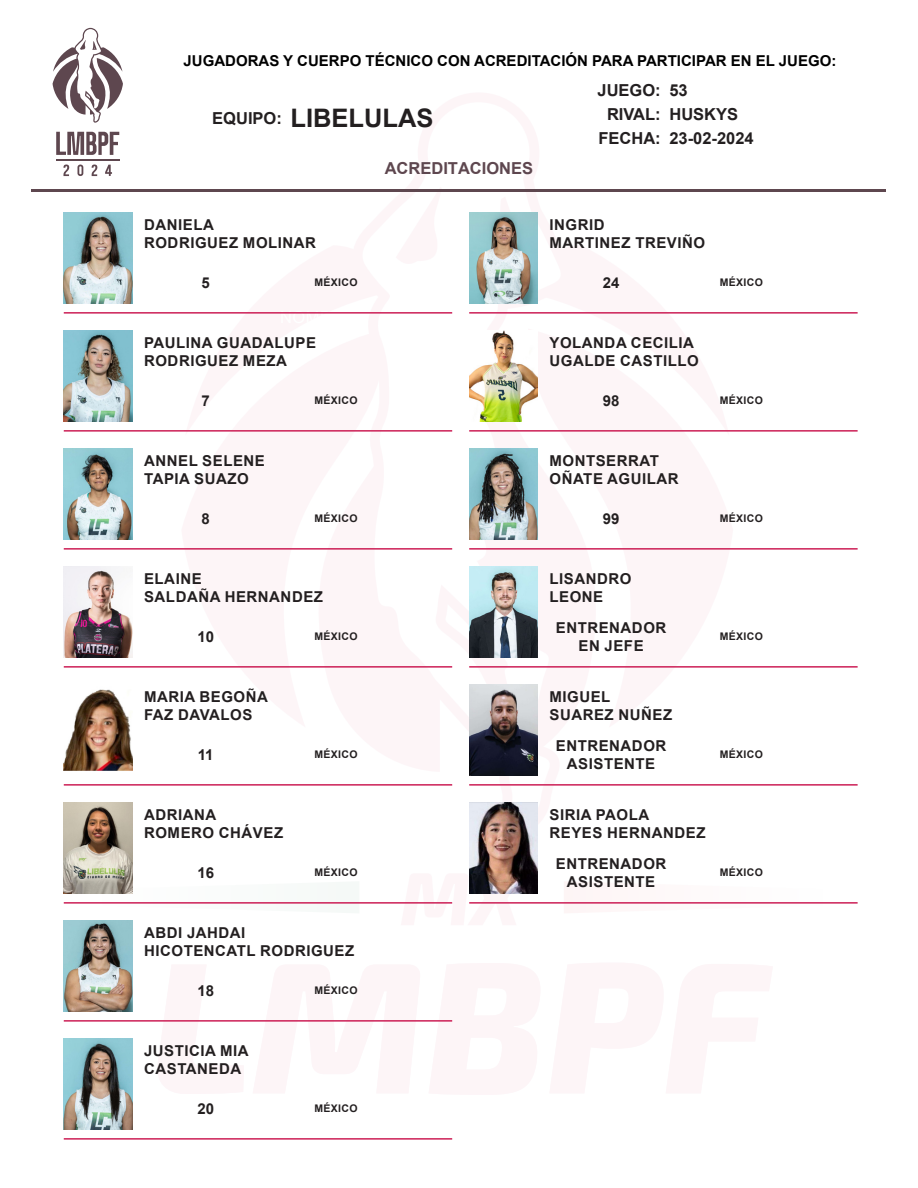
<style>
.page{position:relative;width:918px;height:1188px;background:#fff}
.page>*{position:absolute;margin:0;border:0;box-sizing:border-box;transform-origin:0 0}
.t1{font:700 25.5px "Arial";color:#231f20}
.t2{font:700 16.5px/24px "Arial";color:#231f20}
.t3{font:700 16.5px "Arial";color:#5e474f}
.t4{font:700 15px/18px "Arial";letter-spacing:.035em;color:#231f20;text-align:center}
.t5{font:700 15px "Arial";color:#000}
.t6{font:700 10.5px "Arial";letter-spacing:.035em;color:#231f20}
</style>
<div class="page">
<svg style="left:452px;top:893px;width:82px;height:11px"></svg>
<svg style="left:89px;top:870px;width:44px;height:54px"></svg>
<svg style="left:452px;top:212px;width:86px;height:591px"></svg>
<hr style="left:32px;top:189px;width:854px;height:3px;background:#5e474f">
<svg style="left:53px;top:28px;width:70px;height:95px"></svg>
<svg style="left:56px;top:132px;width:63px;height:23px"></svg>
<svg style="left:63px;top:165px;width:6px;height:11px"></svg>
<svg style="left:77px;top:165px;width:6px;height:11px"></svg>
<svg style="left:92px;top:165px;width:5px;height:11px"></svg>
<svg style="left:105px;top:165px;width:7px;height:11px"></svg>
<hr style="left:56px;top:159px;width:64px;height:1px;background:#5e474f">
<img style="left:64px;top:213px;width:68px;height:90px">
<hr style="left:64px;top:312px;width:388px;height:2px;background:#cc1f56">
<img style="left:64px;top:331px;width:68px;height:90px">
<hr style="left:64px;top:430px;width:388px;height:2px;background:#cc1f56">
<img style="left:64px;top:449px;width:68px;height:90px">
<hr style="left:64px;top:548px;width:388px;height:2px;background:#cc1f56">
<img style="left:64px;top:567px;width:68px;height:90px">
<hr style="left:64px;top:666px;width:388px;height:2px;background:#cc1f56">
<img style="left:64px;top:689px;width:68px;height:82px">
<hr style="left:64px;top:784px;width:388px;height:2px;background:#cc1f56">
<img style="left:64px;top:803px;width:68px;height:90px">
<hr style="left:64px;top:902px;width:388px;height:2px;background:#cc1f56">
<img style="left:64px;top:921px;width:68px;height:90px">
<hr style="left:64px;top:1020px;width:388px;height:2px;background:#cc1f56">
<img style="left:64px;top:1039px;width:68px;height:90px">
<hr style="left:64px;top:1138px;width:388px;height:2px;background:#cc1f56">
<img style="left:469px;top:213px;width:69px;height:90px">
<hr style="left:469px;top:312px;width:389px;height:2px;background:#cc1f56">
<img style="left:469px;top:331px;width:69px;height:90px">
<hr style="left:469px;top:430px;width:389px;height:2px;background:#cc1f56">
<img style="left:469px;top:449px;width:69px;height:90px">
<hr style="left:469px;top:548px;width:389px;height:2px;background:#cc1f56">
<img style="left:469px;top:567px;width:69px;height:90px">
<hr style="left:469px;top:666px;width:389px;height:2px;background:#cc1f56">
<img style="left:469px;top:685px;width:69px;height:90px">
<hr style="left:469px;top:784px;width:389px;height:2px;background:#cc1f56">
<img style="left:469px;top:803px;width:69px;height:90px">
<hr style="left:469px;top:902px;width:389px;height:2px;background:#cc1f56">
<p class="t5" style="left:184px;top:51px;width:654px">JUGADORAS Y CUERPO TÉCNICO CON ACREDITACIÓN PARA PARTICIPAR EN EL JUEGO:</p>
<p class="t2" style="left:669px;top:79px;width:86px">53<br>HUSKYS<br>23-02-2024</p>
<p class="t2" style="left:598px;top:79px;width:65px;text-align:center">JUEGO:<br>RIVAL:<br>FECHA:</p>
<h1 class="t1" style="left:291px;top:101px;width:145px">LIBELULAS</h1>
<p class="t2" style="left:212px;top:107px;width:71px">EQUIPO:</p>
<p class="t4" style="left:144px;top:216px;width:71px">DANIELA</p>
<p class="t4" style="left:144px;top:234px;width:174px">RODRIGUEZ MOLINAR</p>
<p class="t4" style="left:202px;top:273px;width:10px">5</p>
<p class="t6" style="left:314px;top:275px;width:45px">MÉXICO</p>
<p class="t4" style="left:144px;top:334px;width:174px">PAULINA GUADALUPE</p>
<p class="t4" style="left:144px;top:352px;width:144px">RODRIGUEZ MEZA</p>
<p class="t4" style="left:202px;top:391px;width:10px">7</p>
<p class="t6" style="left:314px;top:393px;width:45px">MÉXICO</p>
<p class="t4" style="left:144px;top:452px;width:122px">ANNEL SELENE</p>
<p class="t4" style="left:144px;top:470px;width:106px">TAPIA SUAZO</p>
<p class="t4" style="left:202px;top:509px;width:10px">8</p>
<p class="t6" style="left:314px;top:511px;width:45px">MÉXICO</p>
<p class="t4" style="left:144px;top:570px;width:59px">ELAINE</p>
<p class="t4" style="left:144px;top:588px;width:180px">SALDAÑA HERNANDEZ</p>
<p class="t4" style="left:197px;top:627px;width:18px">10</p>
<p class="t6" style="left:314px;top:629px;width:45px">MÉXICO</p>
<p class="t4" style="left:144px;top:688px;width:125px">MARIA BEGOÑA</p>
<p class="t4" style="left:144px;top:706px;width:110px">FAZ DAVALOS</p>
<p class="t4" style="left:198px;top:745px;width:17px">11</p>
<p class="t6" style="left:314px;top:747px;width:45px">MÉXICO</p>
<p class="t4" style="left:144px;top:806px;width:74px">ADRIANA</p>
<p class="t4" style="left:144px;top:824px;width:141px">ROMERO CHÁVEZ</p>
<p class="t4" style="left:197px;top:863px;width:18px">16</p>
<p class="t6" style="left:314px;top:865px;width:45px">MÉXICO</p>
<p class="t4" style="left:144px;top:924px;width:103px">ABDI JAHDAI</p>
<p class="t4" style="left:144px;top:942px;width:212px">HICOTENCATL RODRIGUEZ</p>
<p class="t4" style="left:197px;top:981px;width:18px">18</p>
<p class="t6" style="left:314px;top:983px;width:45px">MÉXICO</p>
<p class="t4" style="left:144px;top:1042px;width:106px">JUSTICIA MIA</p>
<p class="t4" style="left:144px;top:1060px;width:99px">CASTANEDA</p>
<p class="t4" style="left:197px;top:1099px;width:18px">20</p>
<p class="t6" style="left:314px;top:1101px;width:45px">MÉXICO</p>
<p class="t3" style="left:385px;top:156px;width:150px">ACREDITACIONES</p>
<p class="t4" style="left:550px;top:216px;width:57px">INGRID</p>
<p class="t4" style="left:550px;top:234px;width:157px">MARTINEZ TREVIÑO</p>
<p class="t4" style="left:603px;top:273px;width:18px">24</p>
<p class="t6" style="left:720px;top:275px;width:45px">MÉXICO</p>
<p class="t4" style="left:550px;top:334px;width:146px">YOLANDA CECILIA</p>
<p class="t4" style="left:550px;top:352px;width:151px">UGALDE CASTILLO</p>
<p class="t4" style="left:603px;top:391px;width:18px">98</p>
<p class="t6" style="left:720px;top:393px;width:45px">MÉXICO</p>
<p class="t4" style="left:550px;top:452px;width:111px">MONTSERRAT</p>
<p class="t4" style="left:550px;top:470px;width:131px">OÑATE AGUILAR</p>
<p class="t4" style="left:603px;top:509px;width:18px">99</p>
<p class="t6" style="left:720px;top:511px;width:45px">MÉXICO</p>
<p class="t4" style="left:550px;top:570px;width:84px">LISANDRO</p>
<p class="t4" style="left:550px;top:588px;width:55px">LEONE</p>
<p class="t4" style="left:556px;top:618px;width:112px">ENTRENADOR<br>EN JEFE</p>
<p class="t6" style="left:720px;top:629px;width:45px">MÉXICO</p>
<p class="t4" style="left:550px;top:688px;width:62px">MIGUEL</p>
<p class="t4" style="left:550px;top:706px;width:124px">SUAREZ NUÑEZ</p>
<p class="t4" style="left:556px;top:736px;width:112px">ENTRENADOR<br>ASISTENTE</p>
<p class="t6" style="left:720px;top:747px;width:45px">MÉXICO</p>
<p class="t4" style="left:550px;top:806px;width:101px">SIRIA PAOLA</p>
<p class="t4" style="left:550px;top:824px;width:157px">REYES HERNANDEZ</p>
<p class="t4" style="left:556px;top:854px;width:112px">ENTRENADOR<br>ASISTENTE</p>
<p class="t6" style="left:720px;top:865px;width:45px">MÉXICO</p>
</div>
